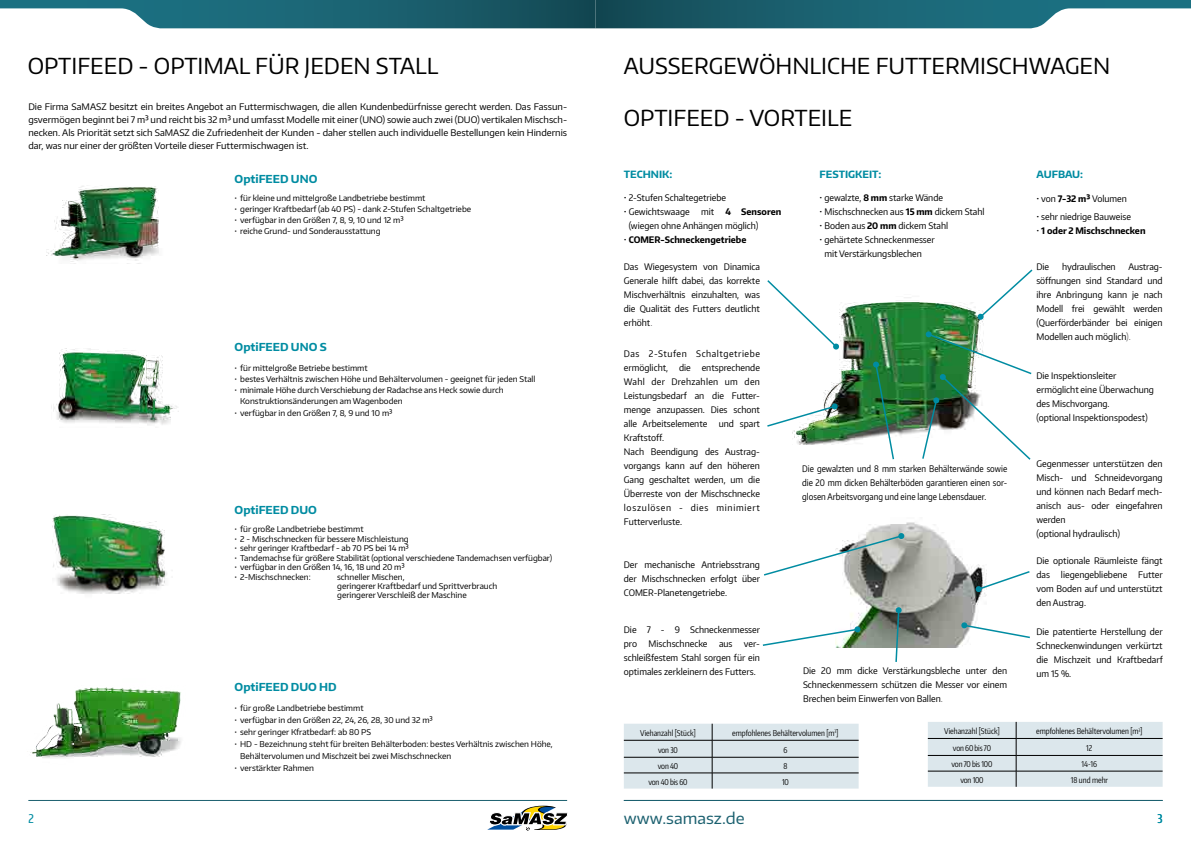
<style>
.page{position:relative;width:1191px;height:842px;background:#fff}
.page>*{position:absolute;margin:0;border:0;box-sizing:border-box;transform-origin:0 0}
.t1{font:22px "Encode Sans Normal";color:#000}
.t2{font:15.5px "Encode Sans Wide";color:#1b606f}
.t3{font:500 12px "Encode Sans Compressed";color:#008ca2}
.t4{font:700 11px "Encode Sans Normal";color:#008ca2}
.t5{font:700 10px "Encode Sans Normal";color:#008ca2}
.t6{font:9px/14px "Encode Sans Narrow";color:#000;text-align:justify}
.t7{font:9px/13px "Encode Sans Normal";color:#000;text-align:justify}
.t8{font:9px/14px "Encode Sans Narrow";color:#000;text-align:justify;scale:.92 1}
.t9{font:700 9px "Encode Sans Narrow";color:#000}
.t10{font:8px/9.5px "Encode Sans Normal";color:#000}
.t11{font:8px "Encode Sans Compressed";color:#000}
.t12{font:8px "Encode Sans Compressed";letter-spacing:-.02em;color:#000}
.s1{font-weight:700}
.s2{font-weight:400}
.s3{color:#706f6f}
</style>
<div class="page">
<hr style="left:624px;top:800px;width:538px;height:1px;background:#1b606f">
<hr style="left:28px;top:800px;width:539px;height:1px;background:#1b606f">
<svg style="left:487px;top:806px;width:81px;height:24px"></svg>
<img style="left:792px;top:297px;width:192px;height:148px">
<img style="left:844px;top:522px;width:143px;height:125px">
<svg style="left:767px;top:280px;width:72px;height:70px"></svg>
<svg style="left:975px;top:570px;width:55px;height:22px"></svg>
<svg style="left:961px;top:622px;width:69px;height:17px"></svg>
<svg style="left:762px;top:626px;width:98px;height:21px"></svg>
<svg style="left:894px;top:607px;width:8px;height:55px"></svg>
<svg style="left:764px;top:533px;width:140px;height:44px"></svg>
<svg style="left:977px;top:269px;width:56px;height:51px"></svg>
<svg style="left:767px;top:405px;width:69px;height:23px"></svg>
<svg style="left:831px;top:403px;width:7px;height:7px"></svg>
<svg style="left:872px;top:361px;width:23px;height:99px"></svg>
<img style="left:921px;top:331px;width:111px;height:129px">
<svg style="left:624px;top:724px;width:234px;height:64px;background:#d3dde2"></svg>
<hr style="left:624px;top:740px;width:88px;height:1px;background:#000">
<hr style="left:712px;top:740px;width:146px;height:1px;background:#000">
<svg style="left:927px;top:722px;width:235px;height:65px;background:#d1dbe0"></svg>
<img style="left:46px;top:186px;width:113px;height:78px">
<img style="left:51px;top:349px;width:128px;height:76px">
<img style="left:52px;top:515px;width:115px;height:79px">
<img style="left:30px;top:687px;width:151px;height:71px">
<svg style="left:0;top:0;width:1191px;height:28px"></svg>
<h1 class="t1" style="left:28px;top:52px;width:412px">OPTIFEED - OPTIMAL FÜR JEDEN STALL</h1>
<p class="t7" style="left:28px;top:100px;width:540px">Die Firma SaMASZ besitzt ein breites Angebot an Futtermischwagen, die allen Kundenbedürfnisse gerecht werden. Das Fassun&shy;gsvermögen beginnt bei 7 m³ und reicht bis 32 m³ und umfasst Modelle mit einer (UNO) sowie auch zwei (DUO) vertikalen Mischsch&shy;necken. Als Priorität setzt sich SaMASZ die Zufriedenheit der Kunden - daher stellen auch individuelle Bestellungen kein Hindernis dar, was nur einer der größten Vorteile dieser Futtermischwagen ist.</p>
<p class="t4" style="left:235px;top:171px;width:84px">OptiFEED UNO</p>
<p class="t10" style="left:235px;top:193px;width:192px">• für kleine und mittelgroße Landbetriebe bestimmt</p>
<p class="t10" style="left:235px;top:204px;width:238px">• geringer Kraftbedarf (ab 40 PS) - dank 2-Stufen Schaltgetriebe</p>
<p class="t10" style="left:235px;top:215px;width:170px">• verfügbar in den Größen 7, 8, 9, 10 und 12 m³</p>
<p class="t10" style="left:235px;top:226px;width:147px">• reiche Grund- und Sonderausstattung</p>
<p class="t4" style="left:235px;top:339px;width:94px">OptiFEED UNO S</p>
<p class="t10" style="left:235px;top:362px;width:134px">• für mittelgroße Betriebe bestimmt</p>
<p class="t10" style="left:235px;top:373px;width:302px">• bestes Verhältnis zwischen Höhe und Behältervolumen - geeignet für jeden Stall</p>
<p class="t10" style="left:240px;top:384px;width:265px;line-height:11px;text-indent:-6px">• minimale Höhe durch Verschiebung der Radachse ans Heck sowie durch<br>Konstruktionsänderungen am Wagenboden</p>
<p class="t10" style="left:235px;top:407px;width:159px">• verfügbar in den Größen 7, 8, 9 und 10 m³</p>
<p class="t4" style="left:235px;top:502px;width:84px">OptiFEED DUO</p>
<p class="t10" style="left:235px;top:524px;width:130px">• für große Landbetriebe bestimmt</p>
<p class="t10" style="left:235px;top:533px;width:176px">• 2 - Mischschnecken für bessere Mischleistung</p>
<p class="t10" style="left:235px;top:543px;width:176px">• sehr geringer Kraftbedarf - ab 70 PS bei 14 m³</p>
<p class="t10" style="left:235px;top:552px;width:319px">• Tandemachse für größere Stabilität (optional verschiedene Tandemachsen verfügbar)</p>
<p class="t10" style="left:235px;top:562px;width:172px">• verfügbar in den Größen 14, 16, 18 und 20 m³</p>
<p class="t10" style="left:235px;top:571px;width:78px">• 2-Mischschnecken:</p>
<p class="t10" style="left:337px;top:571px;width:162px">schneller Mischen,<br>geringerer Kraftbedarf und Sprittverbrauch geringerer Verschleiß der Maschine</p>
<h3 class="t3" style="left:28px;top:810px;width:7px">2</h3>
<p class="t4" style="left:235px;top:680px;width:104px">OptiFEED DUO HD</p>
<p class="t10" style="left:235px;top:703px;width:130px">• für große Landbetriebe bestimmt</p>
<p class="t10" style="left:235px;top:715px;width:200px">• verfügbar in den Größen 22, 24, 26, 28, 30 und 32 m³</p>
<p class="t10" style="left:235px;top:727px;width:138px">• sehr geringer Kfratbedarf: ab 80 PS</p>
<p class="t10" style="left:240px;top:737px;width:314px;line-height:12px;text-indent:-6px">• HD - Bezeichnung steht für breiten Behälterboden: bestes Verhältnis zwischen Höhe,<br>Behältervolumen und Mischzeit bei zwei Mischschnecken</p>
<p class="t10" style="left:235px;top:763px;width:81px">• verstärkter Rahmen</p>
<h1 class="t1" style="left:624px;top:52px;width:488px">AUSSERGEWÖHNLICHE FUTTERMISCHWAGEN</h1>
<h1 class="t1" style="left:624px;top:103px;width:230px">OPTIFEED - VORTEILE</h1>
<p class="t5" style="left:624px;top:168px;width:50px">TECHNIK:</p>
<p class="t6" style="left:624px;top:190px;width:104px">• 2-Stufen Schaltegetriebe</p>
<p class="t6" style="left:624px;top:204px;width:67px">• Gewichtswaage</p>
<p class="t6" style="left:628px;top:204px;width:154px;text-indent:72px">mit <span class="s1">4 Sensoren </span>(wiegen ohne Anhängen möglich)</p>
<p class="t9" style="left:624px;top:234px;width:124px"><span class="s2">•</span> COMER-Schneckengetriebe</p>
<p class="t6" style="left:624px;top:259px;width:138px">Das Wiegesystem von Dinamica Generale hilft dabei, das korrekte Mischverhältnis einzuhalten, was die Qualität des Futters deutlicht erhöht<span class="s3">.</span></p>
<p class="t6" style="left:624px;top:346px;width:138px">Das 2-Stufen Schaltgetriebe ermöglicht, die entsprechende Wahl der Drehzahlen um den Leistungsbedarf an die Futter&shy;menge anzupassen. Dies schont alle Arbeitselemente</p>
<p class="t6" style="left:719px;top:416px;width:43px">und spart</p>
<p class="t6" style="left:624px;top:430px;width:138px;text-align:left">Kraftstoff.<br>Nach Beendigung des Austrag&shy;vorgangs kann auf den höheren<br>Gang geschaltet werden, um die<br>Überreste von der Mischschnecke loszulösen - dies minimiert<br>Futterverluste.</p>
<p class="t6" style="left:624px;top:557px;width:138px">Der mechanische Antriebsstrang der Mischschnecken erfolgt über COMER-Planetengetriebe.</p>
<p class="t6" style="left:624px;top:622px;width:138px">Die 7 - 9 Schneckenmesser pro</p>
<p class="t6" style="left:648px;top:636px;width:60px">Mischschnecke</p>
<p class="t6" style="left:719px;top:636px;width:15px">aus</p>
<p class="t6" style="left:624px;top:636px;width:138px;text-indent:120px">ver&shy;schleißfestem Stahl sorgen für ein optimales zerkleinern des Futters.</p>
<p class="t5" style="left:819px;top:168px;width:63px">FESTIGKEIT:</p>
<p class="t6" style="left:819px;top:190px;width:125px">• gewalzte, <span class="s1">8 mm</span> starke Wände</p>
<p class="t6" style="left:819px;top:204px;width:166px">• Mischschnecken aus <span class="s1">15 mm</span> dickem Stahl</p>
<p class="t6" style="left:819px;top:218px;width:130px">• Boden aus <span class="s1">20 mm</span> dickem Stahl</p>
<p class="t6" style="left:824px;top:232px;width:112px;text-indent:-5px">• gehärtete Schneckenmesser mit Verstärkungsblechen</p>
<p class="t8" style="left:802px;top:461px;width:224px">Die gewalzten und 8 mm starken Behälterwände sowie die 20 mm dicken Behälterböden garantieren einen sor&shy;glosen Arbeitsvorgang und eine lange Lebensdauer.</p>
<p class="t6" style="left:803px;top:664px;width:206px">Die 20 mm dicke Verstärkungsbleche unter den Schneckenmessern schützen die Messer vor einem Brechen beim Einwerfen von Ballen<span class="s3">.</span></p>
<p class="t5" style="left:1036px;top:168px;width:48px">AUFBAU:</p>
<p class="t6" style="left:1036px;top:191px;width:92px">• von <span class="s1">7-32 m³</span> Volumen</p>
<p class="t6" style="left:1036px;top:209px;width:96px">• sehr niedrige Bauweise</p>
<p class="t9" style="left:1036px;top:225px;width:111px"><span class="s2">•</span> 1 oder 2 Mischschnecken</p>
<p class="t6" style="left:1036px;top:259px;width:14px">Die</p>
<p class="t6" style="left:1062px;top:259px;width:55px">hydraulischen</p>
<p class="t6" style="left:1036px;top:259px;width:128px;text-indent:92px">Austrag&shy;söffnungen sind Standard und ihre Anbringung kann je nach Modell frei gewählt werden (Querförderbänder bei einigen Modellen auch möglich<span class="s3">).</span></p>
<p class="t6" style="left:1036px;top:369px;width:119px;text-align:left">Die Inspektionsleiter ermöglicht eine Überwachung des Mischvorgang.<br>(optional Inspektionspodest)</p>
<p class="t6" style="left:1036px;top:456px;width:128px;text-align:left">Gegenmesser unterstützen den<br>Misch- und Schneidevorgang und können nach Bedarf mech&shy;anisch aus- oder eingefahren werden<br>(optional hydraulisch)</p>
<p class="t6" style="left:1036px;top:553px;width:128px">Die optionale Räumleiste fängt das liegengebliebene Futter vom Boden auf und unterstützt den Austrag.</p>
<p class="t6" style="left:1036px;top:624px;width:128px">Die patentierte Herstellung der Schneckenwindungen verkürtzt die Mischzeit und Kraftbedarf um 15 %.</p>
<p class="t11" style="left:640px;top:728px;width:57px">Viehanzahl [Stück]</p>
<p class="t11" style="left:732px;top:728px;width:108px">empfohlenes Behältervolumen [m<sup>3</sup>]</p>
<p class="t11" style="left:658px;top:745px;width:21px">von 30</p>
<p class="t11" style="left:783px;top:745px;width:6px">6</p>
<p class="t11" style="left:658px;top:761px;width:22px">von 40</p>
<p class="t11" style="left:783px;top:761px;width:5px">8</p>
<p class="t12" style="left:648px;top:777px;width:41px">von 40 bis 60</p>
<p class="t11" style="left:782px;top:777px;width:8px">10</p>
<p class="t11" style="left:944px;top:726px;width:57px">Viehanzahl [Stück]</p>
<p class="t11" style="left:1036px;top:726px;width:108px">empfohlenes Behältervolumen [m<sup>3</sup>]</p>
<p class="t12" style="left:953px;top:743px;width:40px">von 60 bis 70</p>
<p class="t11" style="left:1086px;top:743px;width:8px">12</p>
<p class="t12" style="left:951px;top:759px;width:42px">von 70 bis 100</p>
<p class="t11" style="left:1081px;top:759px;width:17px">14-16</p>
<p class="t11" style="left:960px;top:775px;width:25px">von 100</p>
<p class="t11" style="left:1070px;top:775px;width:39px">18 und mehr</p>
<h2 class="t2" style="left:624px;top:808px;width:122px">www.samasz.de</h2>
<h3 class="t3" style="left:1157px;top:810px;width:7px">3</h3>
</div>
